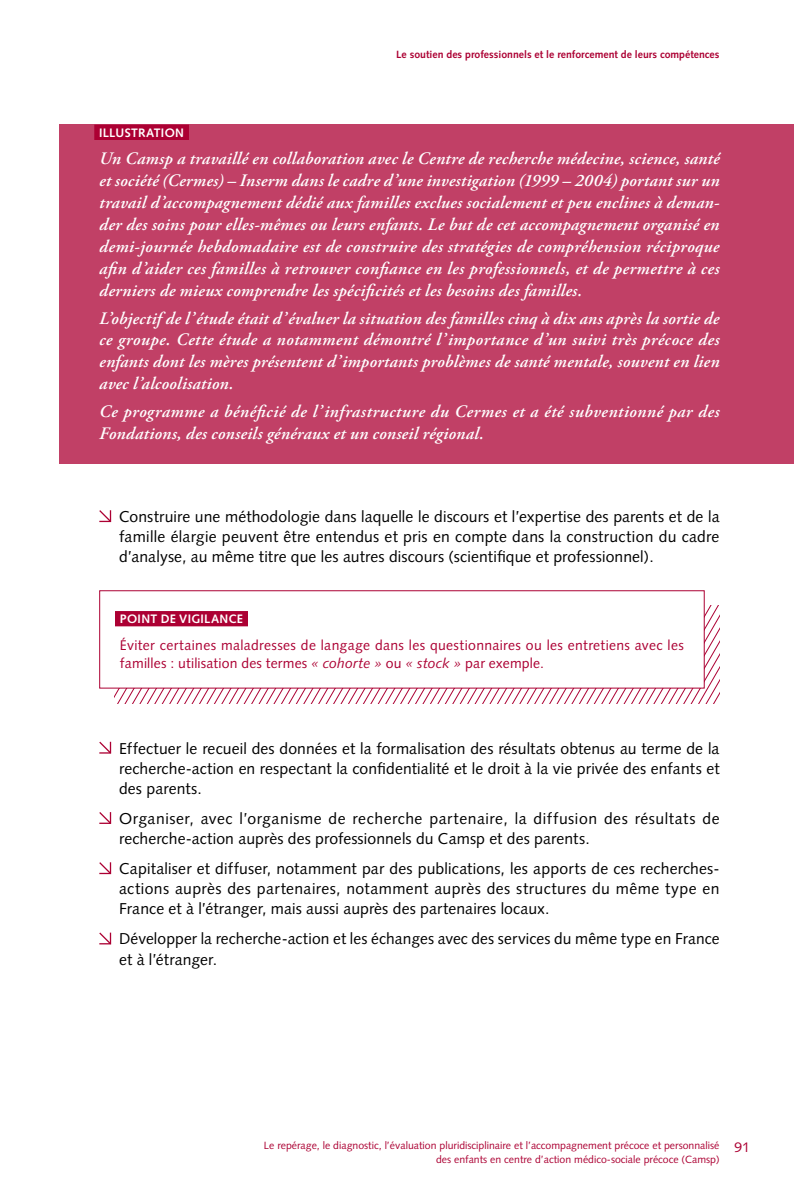
<style>
.page{position:relative;width:794px;height:1191px;background:#fff}
.page>*{position:absolute;margin:0;border:0;box-sizing:border-box;transform-origin:0 0}
.t1{font:italic 600 17.5px/21.9px "Adobe Garamond Pro";letter-spacing:.02em;color:#fff;text-align:justify}
.t2{font:15.75px/20.1px "Syntax";letter-spacing:.01em;color:#000;text-align:justify}
.t3{font:15.75px/20.1px "Syntax";letter-spacing:.03em;color:#000}
.t4{font:14px/17.5px "Syntax";letter-spacing:.02em;color:#ac0033}
.t5{font:700 12.25px "Syntax";letter-spacing:.025em;color:#fff}
.t6{font:10.5px/14px "Syntax";color:#ac0033;text-align:right}
.t7{font:700 10.5px "Syntax";color:#ac0033}
.s1{font-style:italic}
</style>
<div class="page">
<svg style="left:99px;top:510px;width:13px;height:13px"></svg>
<svg style="left:338px;top:605px;width:381px;height:98px"></svg>
<div style="left:100px;top:591px;width:604px;height:97px;background:#fff"></div>
<div style="left:115px;top:611px;width:133px;height:15px;background:#ac0033"></div>
<svg style="left:99px;top:741px;width:13px;height:13px"></svg>
<svg style="left:99px;top:812px;width:13px;height:12px"></svg>
<svg style="left:99px;top:862px;width:13px;height:13px"></svg>
<svg style="left:99px;top:932px;width:13px;height:13px"></svg>
<div style="left:60px;top:125px;width:734px;height:339px;background:#c14066"></div>
<div style="left:94px;top:125px;width:95px;height:15px;background:#ac0033"></div>
<p class="t7" style="left:396px;top:48px;width:325px">Le soutien des professionnels et le renforcement de leurs compétences</p>
<p class="t5" style="left:99px;top:125px;width:86px">ILLUSTRATION</p>
<p class="t1" style="left:99px;top:149px;width:622px">Un Camsp a travaillé en collaboration avec le Centre de recherche médecine, science, santé et société (Cermes) – Inserm dans le cadre d’une investigation (1999 – 2004) portant sur un travail d’accompagnement dédié aux familles exclues socialement et peu enclines à deman&shy;der des soins pour elles-mêmes ou leurs enfants. Le but de cet accompagnement organisé en demi-journée hebdomadaire est de construire des stratégies de compréhension réciproque afin d’aider ces familles à retrouver confiance en les professionnels, et de permettre à ces derniers de mieux comprendre les spécificités et les besoins des familles.</p>
<p class="t1" style="left:99px;top:308px;width:622px">L’objectif de l’étude était d’évaluer la situation des familles cinq à dix ans après la sortie de ce groupe. Cette étude a notamment démontré l’importance d’un suivi très précoce des enfants dont les mères présentent d’importants problèmes de santé mentale, souvent en lien avec l’alcoolisation.</p>
<p class="t1" style="left:99px;top:401px;width:622px">Ce programme a bénéficié de l’infrastructure du Cermes et a été subventionné par des<br>Fondations, des conseils généraux et un conseil régional.</p>
<p class="t2" style="left:119px;top:506px;width:602px">Construire une méthodologie dans laquelle le discours et l’expertise des parents et de la famille élargie peuvent être entendus et pris en compte dans la construction du cadre d’analyse, au même titre que les autres discours (scientifique et professionnel).</p>
<p class="t5" style="left:120px;top:611px;width:125px">POINT DE VIGILANCE</p>
<p class="t4" style="left:120px;top:637px;width:565px">Éviter certaines maladresses de langage dans les questionnaires ou les entretiens avec les familles : utilisation des termes <span class="s1">« cohorte »</span> ou <span class="s1">« stock »</span> par exemple.</p>
<p class="t2" style="left:119px;top:738px;width:602px">Effectuer le recueil des données et la formalisation des résultats obtenus au terme de la recherche-action en respectant la confidentialité et le droit à la vie privée des enfants et des parents.</p>
<p class="t3" style="left:119px;top:808px;width:602px">Organiser, avec l’organisme de recherche partenaire, la diffusion des résultats de recherche-action auprès des professionnels du Camsp et des parents.</p>
<p class="t2" style="left:119px;top:858px;width:602px">Capitaliser et diffuser, notamment par des publications, les apports de ces recherches&shy;actions auprès des partenaires, notamment auprès des structures du même type en France et à l’étranger, mais aussi auprès des partenaires locaux.</p>
<p class="t2" style="left:119px;top:929px;width:602px">Développer la recherche-action et les échanges avec des services du même type en France et à l’étranger.</p>
<p class="t6" style="left:264px;top:1138px;width:457px">Le repérage, le diagnostic, l’évaluation pluridisciplinaire et l’accompagnement précoce et personnalisé des enfants en centre d’action médico-sociale précoce (Camsp)</p>
<p class="t4" style="left:734px;top:1138px;width:17px">91</p>
</div>
